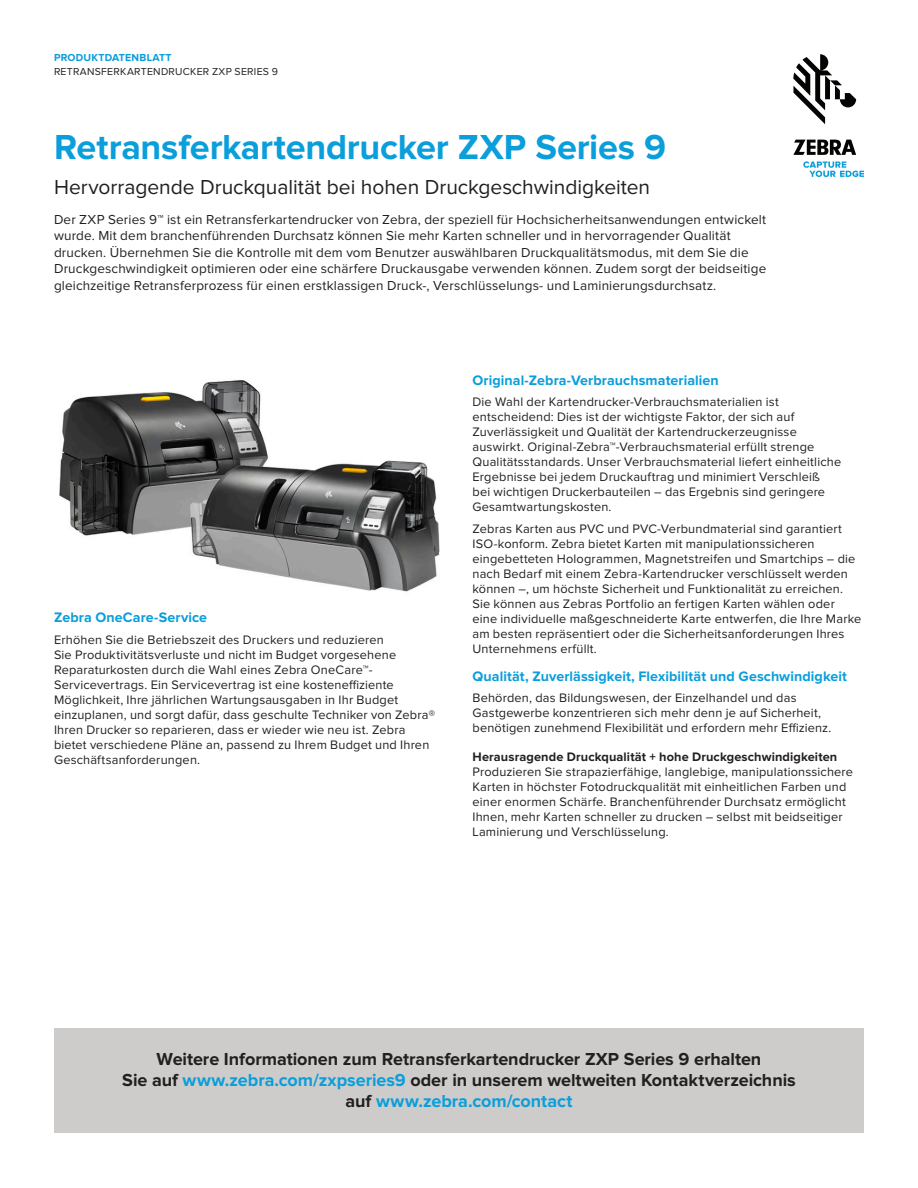
<style>
.page{position:relative;width:918px;height:1188px;background:#fff}
.page>*{position:absolute;margin:0;border:0;box-sizing:border-box;transform-origin:0 0}
.Heading-1-Cover{font:700 36px "Proxima Nova";letter-spacing:-.005em;color:#0a9edb}
.Subhead-1-Cover{font:21px "Proxima Nova";color:#231f20}
.t1{font:700 18px/21px "Proxima Nova";letter-spacing:-.005em;color:#231f20;text-align:center}
.Heading-2_Interior_B{font:700 14.25px "Proxima Nova";letter-spacing:.005em;color:#0a9edb}
.Introduction-Cover{font:13.5px/16.5px "Proxima Nova";letter-spacing:.01em;color:#231f20}
.Body{font:12.75px/15px "Proxima Nova";letter-spacing:.015em;color:#231f20}
.Heading-3_Interior_B{font:700 12.75px "Proxima Nova";letter-spacing:.01em;color:#231f20}
.Zebra_Product_Descri{font:10.5px "Proxima Nova";letter-spacing:.025em;color:#231f20}
.Collateral_Type{font:700 10.5px "Proxima Nova";letter-spacing:.02em;color:#0a9edb}
.s1{color:#0a9edb}
</style>
<div class="page">
<img style="left:59px;top:380px;width:381px;height:212px">
<svg style="left:793px;top:54px;width:63px;height:70px"></svg>
<svg style="left:793px;top:140px;width:63px;height:15px"></svg>
<svg style="left:803px;top:161px;width:61px;height:16px"></svg>
<div style="left:54px;top:1028px;width:810px;height:104px;background:#ceccca"></div>
<p class="Collateral_Type" style="left:54px;top:53px;width:119px">PRODUKTDATENBLATT</p>
<p class="Zebra_Product_Descri" style="left:54px;top:67px;width:226px">RETRANSFERKARTENDRUCKER ZXP SERIES 9</p>
<p class="Heading-1-Cover" style="left:54px;top:131px;width:614px">Retransferkartendrucker ZXP Series 9</p>
<p class="Subhead-1-Cover" style="left:54px;top:177px;width:598px">Hervorragende Druckqualität bei hohen Druckgeschwindigkeiten</p>
<p class="Introduction-Cover" style="left:54px;top:212px;width:714px">Der ZXP Series 9™ ist ein Retransferkartendrucker von Zebra, der speziell für Hochsicherheitsanwendungen entwickelt wurde. Mit dem branchenführenden Durchsatz können Sie mehr Karten schneller und in hervorragender Qualität drucken. Übernehmen Sie die Kontrolle mit dem vom Benutzer auswählbaren Druckqualitätsmodus, mit dem Sie die Druckgeschwindigkeit optimieren oder eine schärfere Druckausgabe verwenden können. Zudem sorgt der beidseitige gleichzeitige Retransferprozess für einen erstklassigen Druck-, Verschlüsselungs- und Laminierungsdurchsatz.</p>
<p class="Heading-2_Interior_B" style="left:54px;top:611px;width:155px">Zebra OneCare-Service</p>
<p class="Body" style="left:54px;top:633px;width:383px">Erhöhen Sie die Betriebszeit des Druckers und reduzieren<br>Sie Produktivitätsverluste und nicht im Budget vorgesehene Reparaturkosten durch die Wahl eines Zebra OneCare™- Servicevertrags. Ein Servicevertrag ist eine kosteneffiziente Möglichkeit, Ihre jährlichen Wartungsausgaben in Ihr Budget einzuplanen, und sorgt dafür, dass geschulte Techniker von Zebra® Ihren Drucker so reparieren, dass er wieder wie neu ist. Zebra bietet verschiedene Pläne an, passend zu Ihrem Budget und Ihren Geschäftsanforderungen.</p>
<p class="Heading-2_Interior_B" style="left:472px;top:373px;width:248px">Original-Zebra-Verbrauchsmaterialien</p>
<p class="Body" style="left:472px;top:395px;width:370px">Die Wahl der Kartendrucker-Verbrauchsmaterialien ist entscheidend: Dies ist der wichtigste Faktor, der sich auf Zuverlässigkeit und Qualität der Kartendruckerzeugnisse auswirkt. Original-Zebra™-Verbrauchsmaterial erfüllt strenge Qualitätsstandards. Unser Verbrauchsmaterial liefert einheitliche Ergebnisse bei jedem Druckauftrag und minimiert Verschleiß<br>bei wichtigen Druckerbauteilen – das Ergebnis sind geringere Gesamtwartungskosten.</p>
<p class="Body" style="left:472px;top:522px;width:390px">Zebras Karten aus PVC und PVC-Verbundmaterial sind garantiert ISO-konform. Zebra bietet Karten mit manipulationssicheren eingebetteten Hologrammen, Magnetstreifen und Smartchips – die nach Bedarf mit einem Zebra-Kartendrucker verschlüsselt werden können –, um höchste Sicherheit und Funktionalität zu erreichen.<br>Sie können aus Zebras Portfolio an fertigen Karten wählen oder eine individuelle maßgeschneiderte Karte entwerfen, die Ihre Marke am besten repräsentiert oder die Sicherheitsanforderungen Ihres Unternehmens erfüllt.</p>
<p class="Heading-2_Interior_B" style="left:472px;top:669px;width:376px">Qualität, Zuverlässigkeit, Flexibilität und Geschwindigkeit</p>
<p class="Body" style="left:472px;top:691px;width:360px">Behörden, das Bildungswesen, der Einzelhandel und das<br>Gastgewerbe konzentrieren sich mehr denn je auf Sicherheit, benötigen zunehmend Flexibilität und erfordern mehr Effizienz.</p>
<p class="Heading-3_Interior_B" style="left:472px;top:751px;width:366px">Herausragende Druckqualität + hohe Druckgeschwindigkeiten</p>
<p class="Body" style="left:472px;top:765px;width:382px">Produzieren Sie strapazierfähige, langlebige, manipulationssichere Karten in höchster Fotodruckqualität mit einheitlichen Farben und einer enormen Schärfe. Branchenführender Durchsatz ermöglicht Ihnen, mehr Karten schneller zu drucken – selbst mit beidseitiger Laminierung und Verschlüsselung.</p>
<h3 class="t1" style="left:122px;top:1050px;width:675px">Weitere Informationen zum Retransferkartendrucker ZXP Series 9 erhalten<br>Sie auf <span class="s1">www.zebra.com/zxpseries9</span> oder in unserem weltweiten Kontaktverzeichnis auf <span class="s1">www.zebra.com/contact</span></h3>
</div>
